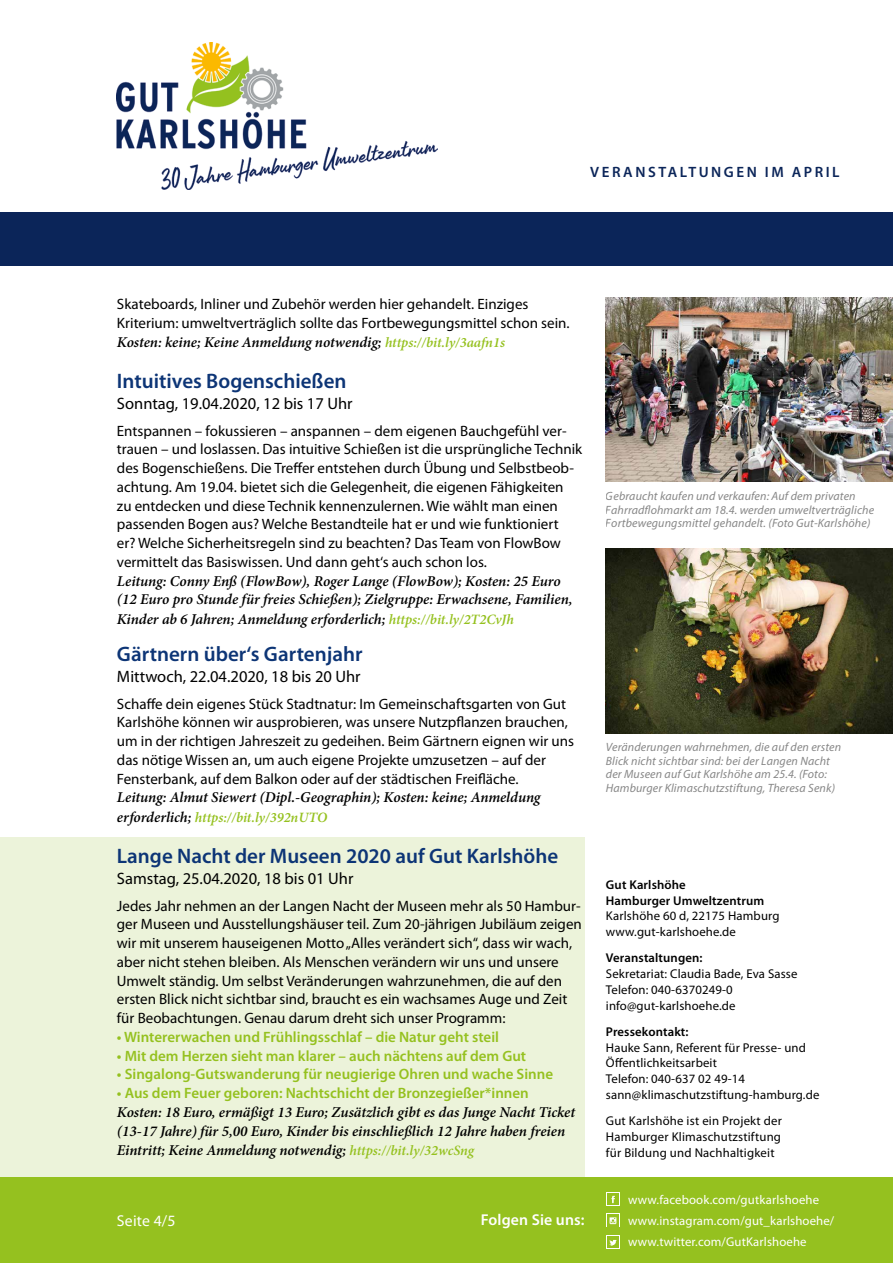
<style>
.page{position:relative;width:893px;height:1263px;background:#fff}
.page>*{position:absolute;margin:0;border:0;box-sizing:border-box;transform-origin:0 0}
.t1{font:600 21px "Myriad Pro";color:#0d3576}
.t2{font:16.5px "Myriad Pro";color:#000}
.t3{font:600 15.75px "Myriad Pro";letter-spacing:.01em;color:#fff}
.t4{font:15.75px "Myriad Pro";letter-spacing:.01em;color:#fff}
.t5{font:15px/18.8px "Myriad Pro";color:#000}
.t6{font:italic 600 15px/19.2px "Minion Pro";letter-spacing:-.01em;color:#000}
.t7{font:600 15px "Myriad Pro";color:#95c11f}
.t8{font:600 15px "Myriad Pro";letter-spacing:.17em;color:#0b2559}
.t9{font:italic 600 14.25px "Minion Pro";color:#95c11f}
.t10{font:12.75px/15.8px "Myriad Pro";letter-spacing:.01em;color:#000}
.t11{font:12.75px/21px "Myriad Pro";letter-spacing:.01em;color:#fff}
.t12{font:600 12.75px/15.8px "Myriad Pro";letter-spacing:.01em;color:#000}
.t13{font:italic 12px/13.5px "Myriad Pro";letter-spacing:.01em;color:#878787}
.s1{font-size:14.25px;color:#95c11f}
.s2{font-size:15px;color:#000}
</style>
<div class="page">
<div style="left:0;top:838px;width:585px;height:340px;background:#ecf3da"></div>
<div style="left:0;top:1178px;width:893px;height:85px;background:#95c11f"></div>
<div style="left:606px;top:1192px;width:14px;height:14px;background:#fff"></div>
<svg style="left:607px;top:1193px;width:12px;height:12px"></svg>
<svg style="left:609px;top:1217px;width:8px;height:8px"></svg>
<svg style="left:609px;top:1240px;width:8px;height:6px"></svg>
<div style="left:0;top:213px;width:893px;height:53px;background:#0b2559"></div>
<img style="left:117px;top:43px;width:320px;height:146px">
<img style="left:606px;top:298px;width:287px;height:183px">
<img style="left:606px;top:549px;width:287px;height:184px">
<p class="t8" style="left:590px;top:162px;width:251px">VERANSTALTUNGEN IM APRIL</p>
<p class="t5" style="left:117px;top:294px;width:454px">Skateboards, Inliner und Zubehör werden hier gehandelt. Einziges<br>Kriterium: umweltverträglich sollte das Fortbewegungsmittel schon sein.</p>
<p class="t6" style="left:117px;top:333px;width:389px">Kosten: keine; Keine Anmeldung notwendig; <span class="s1">https://bit.ly/3aafn1s</span></p>
<h1 class="t1" style="left:117px;top:368px;width:231px">Intuitives Bogenschießen</h1>
<p class="t2" style="left:117px;top:394px;width:237px">Sonntag, 19.04.2020, 12 bis 17 Uhr</p>
<p class="t5" style="left:117px;top:421px;width:467px">Entspannen – fokussieren – anspannen – dem eigenen Bauchgefühl ver&shy;trauen – und loslassen. Das intuitive Schießen ist die ursprüngliche Technik des Bogenschießens. Die Treffer entstehen durch Übung und Selbstbeob&shy;achtung. Am 19.04. bietet sich die Gelegenheit, die eigenen Fähigkeiten<br>zu entdecken und diese Technik kennenzulernen. Wie wählt man einen passenden Bogen aus? Welche Bestandteile hat er und wie funktioniert<br>er? Welche Sicherheitsregeln sind zu beachten? Das Team von FlowBow vermittelt das Basiswissen. Und dann geht‘s auch schon los.</p>
<p class="t6" style="left:117px;top:571px;width:457px">Leitung: Conny Enß (FlowBow), Roger Lange (FlowBow); Kosten: 25 Euro (12 Euro pro Stunde für freies Schießen); Zielgruppe: Erwachsene, Familien,<br>Kinder ab 6 Jahren; Anmeldung erforderlich; <span class="s1">https://bit.ly/2T2CvJh</span></p>
<h1 class="t1" style="left:117px;top:641px;width:247px">Gärtnern über‘s Gartenjahr</h1>
<p class="t2" style="left:117px;top:667px;width:245px">Mittwoch, 22.04.2020, 18 bis 20 Uhr</p>
<p class="t5" style="left:117px;top:694px;width:459px">Schaffe dein eigenes Stück Stadtnatur: Im Gemeinschaftsgarten von Gut Karlshöhe können wir ausprobieren, was unsere Nutzpflanzen brauchen, um in der richtigen Jahreszeit zu gedeihen. Beim Gärtnern eignen wir uns das nötige Wissen an, um auch eigene Projekte umzusetzen – auf der Fensterbank, auf dem Balkon oder auf der städtischen Freifläche.</p>
<p class="t6" style="left:117px;top:788px;width:425px">Leitung: Almut Siewert (Dipl.-Geographin); Kosten: keine; Anmeldung</p>
<p class="t9" style="left:117px;top:807px;width:212px"><span class="s2">erforderlich;</span> https://bit.ly/392nUTO</p>
<h1 class="t1" style="left:117px;top:843px;width:443px">Lange Nacht der Museen 2020 auf Gut Karlshöhe</h1>
<p class="t2" style="left:117px;top:868px;width:238px">Samstag, 25.04.2020, 18 bis 01 Uhr</p>
<p class="t5" style="left:117px;top:896px;width:466px">Jedes Jahr nehmen an der Langen Nacht der Museen mehr als 50 Hambur&shy;ger Museen und Ausstellungshäuser teil. Zum 20-jährigen Jubiläum zeigen wir mit unserem hauseigenen Motto „Alles verändert sich“, dass wir wach, aber nicht stehen bleiben. Als Menschen verändern wir uns und unsere Umwelt ständig. Um selbst Veränderungen wahrzunehmen, die auf den ersten Blick nicht sichtbar sind, braucht es ein wachsames Auge und Zeit für Beobachtungen. Genau darum dreht sich unser Programm:</p>
<p class="t7" style="left:117px;top:1027px;width:384px">• Wintererwachen und Frühlingsschlaf – die Natur geht steil</p>
<p class="t7" style="left:117px;top:1046px;width:411px">• Mit dem Herzen sieht man klarer – auch nächtens auf dem Gut</p>
<p class="t7" style="left:117px;top:1065px;width:438px">• Singalong-Gutswanderung für neugierige Ohren und wache Sinne</p>
<p class="t7" style="left:117px;top:1083px;width:413px">• Aus dem Feuer geboren: Nachtschicht der Bronzegießer*innen</p>
<p class="t6" style="left:117px;top:1102px;width:460px">Kosten: 18 Euro, ermäßigt 13 Euro; Zusätzlich gibt es das Junge Nacht Ticket (13-17 Jahre) für 5,00 Euro, Kinder bis einschließlich 12 Jahre haben freien<br>Eintritt; Keine Anmeldung notwendig; <span class="s1">https://bit.ly/32wcSng</span></p>
<p class="t4" style="left:117px;top:1211px;width:60px">Seite 4/5</p>
<p class="t3" style="left:481px;top:1209px;width:105px">Folgen Sie uns:</p>
<p class="t13" style="left:606px;top:489px;width:270px">Gebraucht kaufen und verkaufen: Auf dem privaten<br>Fahrradflohmarkt am 18.4. werden umweltverträgliche<br>Fortbewegungsmittel gehandelt. (Foto Gut-Karlshöhe)</p>
<p class="t13" style="left:606px;top:740px;width:237px">Veränderungen wahrnehmen, die auf den ersten Blick nicht sichtbar sind: bei der Langen Nacht der Museen auf Gut Karlshöhe am 25.4. (Foto:<br>Hamburger Klimaschutzstiftung, Theresa Senk)</p>
<p class="t12" style="left:606px;top:876px;width:160px">Gut Karlshöhe<br>Hamburger Umweltzentrum</p>
<p class="t10" style="left:606px;top:908px;width:175px">Karlshöhe 60 d, 22175 Hamburg www.gut-karlshoehe.de</p>
<p class="t12" style="left:606px;top:950px;width:98px">Veranstaltungen:</p>
<p class="t10" style="left:606px;top:966px;width:193px">Sekretariat: Claudia Bade, Eva Sasse<br>Telefon: 040-6370249-0 info@gut-karlshoehe.de</p>
<p class="t12" style="left:606px;top:1023px;width:84px">Pressekontakt:</p>
<p class="t10" style="left:606px;top:1039px;width:215px">Hauke Sann, Referent für Presse- und<br>Öffentlichkeitsarbeit<br>Telefon: 040-637 02 49-14 sann@klimaschutzstiftung-hamburg.de</p>
<p class="t10" style="left:606px;top:1113px;width:177px;text-align:justify">Gut Karlshöhe ist ein Projekt der Hamburger Klimaschutzstiftung für Bildung und Nachhaltigkeit</p>
<p class="t11" style="left:628px;top:1188px;width:208px">www.facebook.com/gutkarlshoehe www.instagram.com/gut_karlshoehe/ www.twitter.com/GutKarlshoehe</p>
</div>
